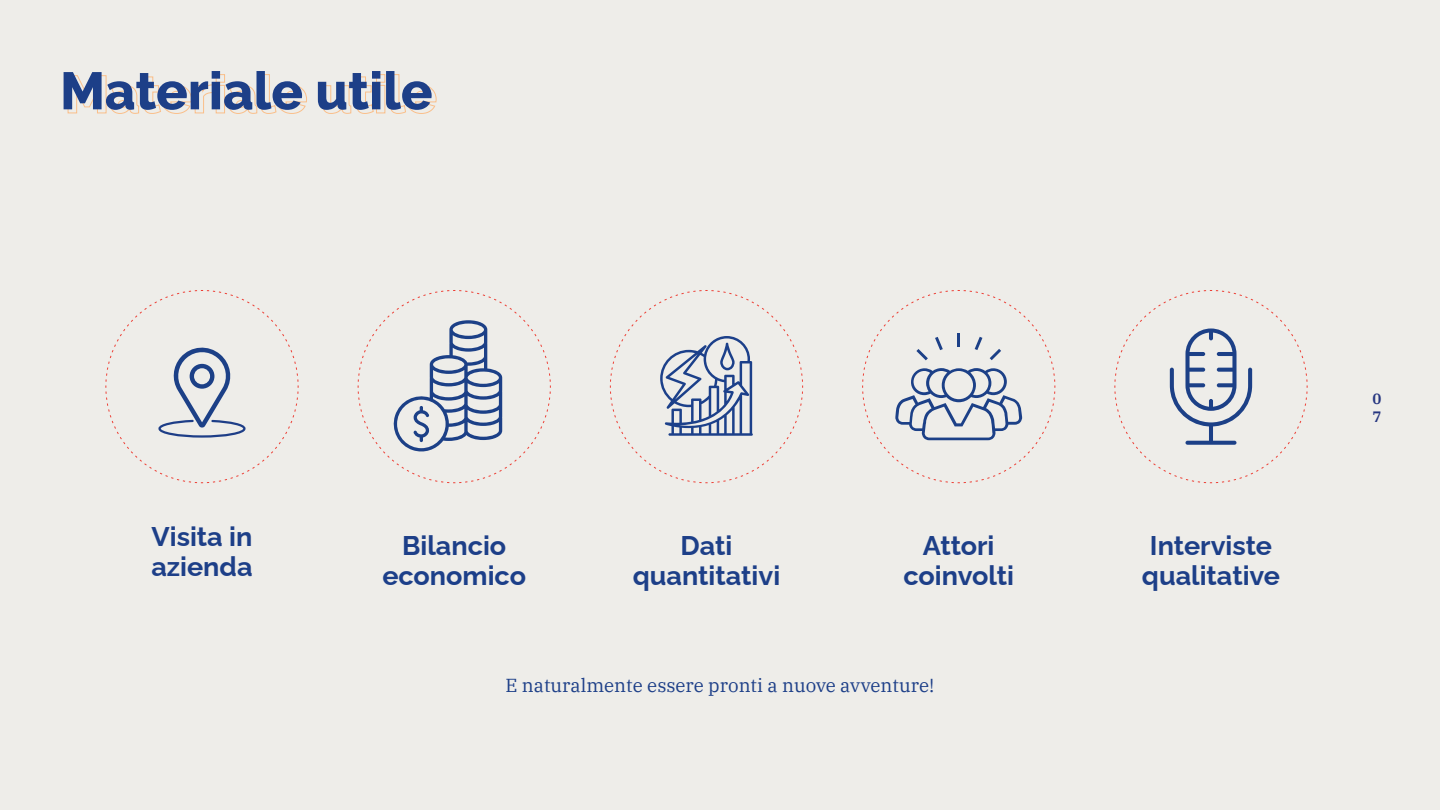
<style>
.page{position:relative;width:1440px;height:810px;background:#eeede9}
.page>*{position:absolute;margin:0;border:0;box-sizing:border-box;transform-origin:0 0}
.t1{font:800 52.5px "Raleway";color:#1d3f88}
.t2{font:700 27px/30px "Raleway";color:#1d3f88}
.t3{font:700 27px "Raleway";color:#1c3f89}
.t4{font:18.75px "IBM Plex Serif";color:#1d3f88}
.t5{font:600 15px/18px "IBM Plex Serif";color:#263680}
</style>
<div class="page">
<svg style="left:67px;top:74px;width:240px;height:40px"></svg>
<svg style="left:322px;top:74px;width:115px;height:40px"></svg>
<svg style="left:357px;top:290px;width:194px;height:194px"></svg>
<svg style="left:1114px;top:290px;width:194px;height:194px"></svg>
<svg style="left:105px;top:290px;width:194px;height:194px"></svg>
<svg style="left:862px;top:290px;width:194px;height:194px"></svg>
<svg style="left:610px;top:290px;width:193px;height:194px"></svg>
<h1 class="t1" style="left:60px;top:49px;width:374px">Materiale utile</h1>
<p class="t2" style="left:151px;top:518px;width:103px">Visita in azienda</p>
<p class="t2" style="left:402px;top:527px;width:106px">Bilancio</p>
<p class="t3" style="left:382px;top:554px;width:145px">economico</p>
<p class="t2" style="left:633px;top:527px;width:149px;text-align:center">Dati quantitativi</p>
<p class="t2" style="left:903px;top:527px;width:112px;text-align:center">Attori coinvolti</p>
<p class="t2" style="left:1142px;top:527px;width:140px">Interviste qualitative</p>
<p class="t4" style="left:506px;top:671px;width:430px">E naturalmente essere pronti a nuove avventure!</p>
<p class="t5" style="left:1372px;top:388px;width:10px">0<br>7</p>
</div>
